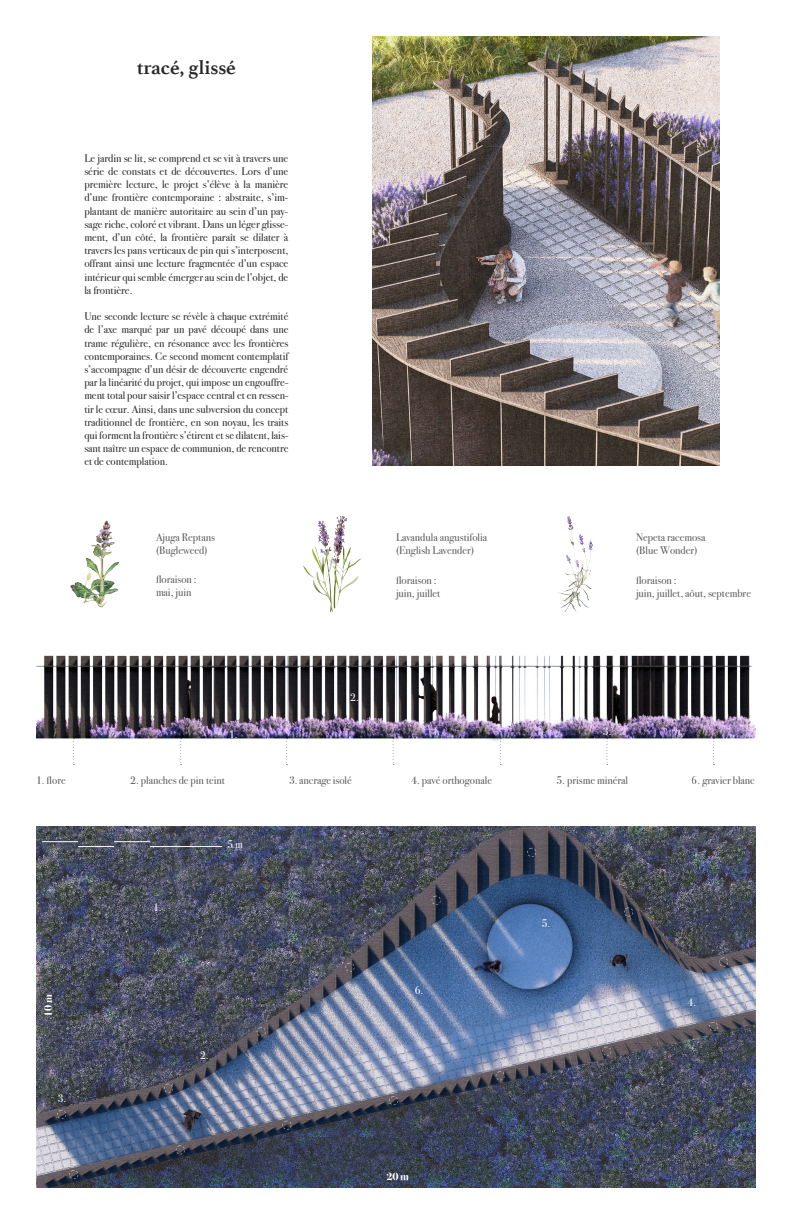
<style>
.page{position:relative;width:792px;height:1224px;background:#fff}
.page>*{position:absolute;margin:0;border:0;box-sizing:border-box;transform-origin:0 0}
.t1{font:700 20px "Athelas";color:#282828}
.t2{font:11px/13.2px "Bodoni Svty Two ITCTT";color:#282828;text-align:justify}
.t3{font:11px/13.2px "Bodoni Svty Two ITCTT";color:#231f20}
.t4{font:11px "Bodoni Svty Two ITCTT";color:#fff}
.t5{font:700 11px "Bodoni Svty Two ITCTT";color:#fff}
</style>
<div class="page">
<img style="left:36px;top:827px;width:720px;height:361px">
<img style="left:373px;top:36px;width:347px;height:429px">
<img style="left:36px;top:655px;width:720px;height:87px">
<img style="left:70px;top:520px;width:49px;height:88px">
<img style="left:303px;top:516px;width:59px;height:96px">
<img style="left:558px;top:516px;width:35px;height:96px">
<hr style="left:150px;top:846px;width:72px;height:1px;background:#fff">
<hr style="left:42px;top:841px;width:36px;height:1px;background:#fff">
<hr style="left:114px;top:841px;width:36px;height:1px;background:#fff">
<hr style="left:78px;top:846px;width:36px;height:1px;background:#fff">
<svg style="left:73px;top:738px;width:1px;height:27px"></svg>
<svg style="left:180px;top:738px;width:2px;height:27px"></svg>
<svg style="left:286px;top:738px;width:2px;height:27px"></svg>
<svg style="left:393px;top:738px;width:1px;height:27px"></svg>
<svg style="left:500px;top:738px;width:1px;height:27px"></svg>
<svg style="left:606px;top:738px;width:2px;height:27px"></svg>
<svg style="left:713px;top:738px;width:2px;height:27px"></svg>
<p class="t1" style="left:137px;top:51px;width:101px">tracé, glissé</p>
<p class="t2" style="left:84px;top:150px;width:206px">Le jardin se lit, se comprend et se vit à travers une série de constats et de découvertes. Lors d’une première lecture, le projet s’élève à la manière d’une frontière contemporaine : abstraite, s’im&shy;plantant de manière autoritaire au sein d’un pay&shy;sage riche, coloré et vibrant. Dans un léger glisse&shy;ment, d’un côté, la frontière paraît se dilater à travers les pans verticaux de pin qui s’interposent, offrant ainsi une lecture fragmentée d’un espace intérieur qui semble émerger au sein de l’objet, de la frontière.</p>
<p class="t2" style="left:84px;top:309px;width:206px">Une seconde lecture se révèle à chaque extrémité de l’axe marqué par un pavé découpé dans une trame régulière, en résonance avec les frontières contemporaines. Ce second moment contemplatif s’accompagne d’un désir de découverte engendré par la linéarité du projet, qui impose un engouffre&shy;ment total pour saisir l’espace central et en ressen&shy;tir le cœur. Ainsi, dans une subversion du concept traditionnel de frontière, en son noyau, les traits qui forment la frontière s’étirent et se dilatent, lais&shy;sant naître un espace de communion, de rencontre et de contemplation.</p>
<p class="t3" style="left:156px;top:530px;width:61px">Ajuga Reptans (Bugleweed)</p>
<p class="t3" style="left:156px;top:571px;width:42px">floraison : mai, juin</p>
<p class="t3" style="left:396px;top:530px;width:93px">Lavandula angustifolia (English Lavender)</p>
<p class="t3" style="left:396px;top:572px;width:46px">floraison : juin, juillet</p>
<p class="t3" style="left:636px;top:530px;width:71px">Nepeta racemosa (Blue Wonder)</p>
<p class="t3" style="left:636px;top:572px;width:117px">floraison :<br>juin, juillet, aôut, septembre</p>
<p class="t4" style="left:350px;top:688px;width:10px">2.</p>
<p class="t4" style="left:229px;top:725px;width:10px">1.</p>
<p class="t4" style="left:603px;top:722px;width:10px">3.</p>
<p class="t3" style="left:36px;top:773px;width:31px">1. flore</p>
<p class="t3" style="left:130px;top:773px;width:96px">2. planches de pin teint</p>
<p class="t3" style="left:289px;top:773px;width:64px">3. ancrage isolé</p>
<p class="t3" style="left:411px;top:773px;width:82px">4. pavé orthogonale</p>
<p class="t3" style="left:556px;top:773px;width:73px">5. prisme minéral</p>
<p class="t3" style="left:692px;top:773px;width:64px">6. gravier blanc</p>
<p class="t5" style="left:39px;top:1017px;width:24px;rotate:-90deg">10 m</p>
<p class="t4" style="left:58px;top:1090px;width:10px">3.</p>
<p class="t4" style="left:153px;top:898px;width:10px">1.</p>
<p class="t4" style="left:227px;top:835px;width:17px">5 m</p>
<p class="t4" style="left:200px;top:1046px;width:10px">2.</p>
<p class="t4" style="left:415px;top:981px;width:10px">6.</p>
<p class="t5" style="left:386px;top:1167px;width:24px">20 m</p>
<p class="t4" style="left:542px;top:914px;width:10px">5.</p>
<p class="t4" style="left:688px;top:994px;width:10px">4.</p>
</div>
